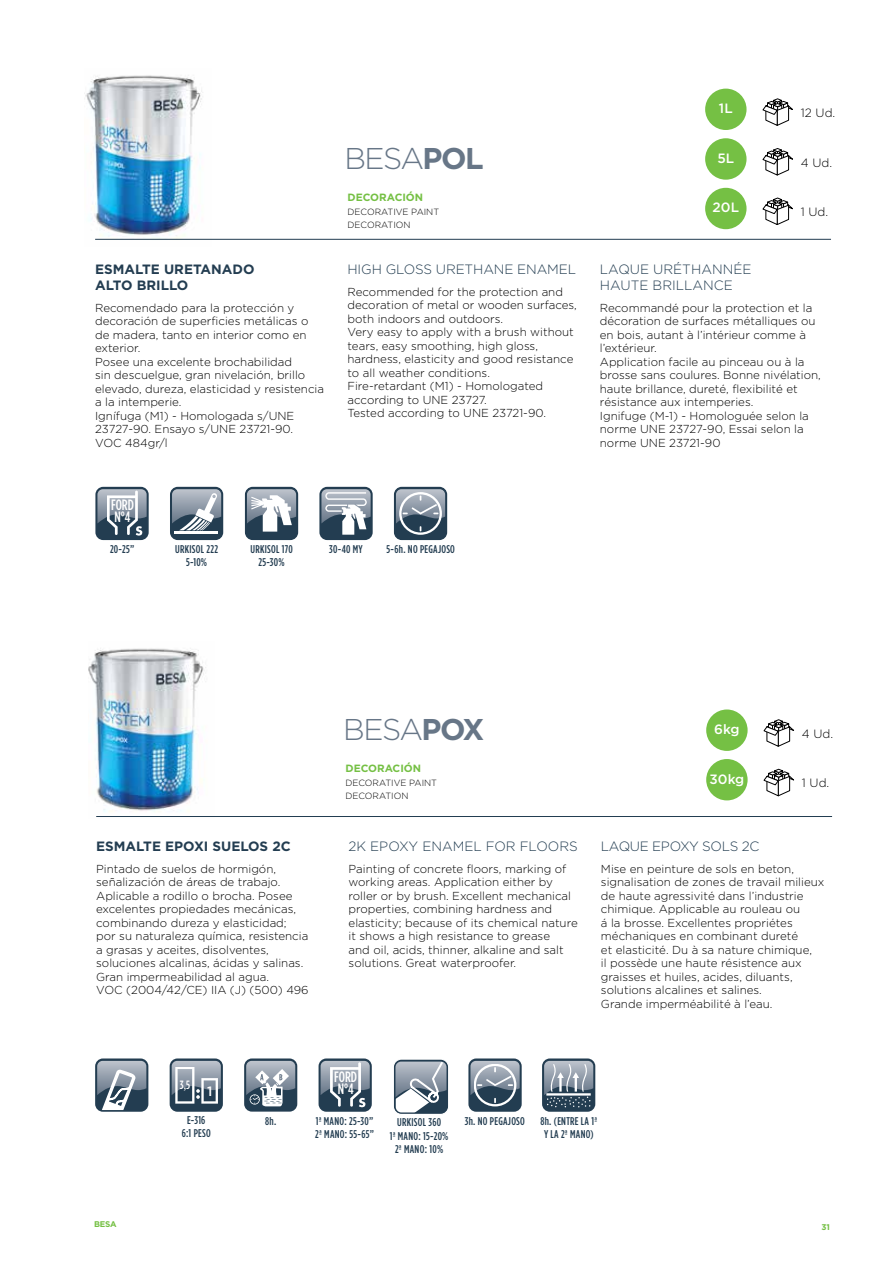
<style>
.page{position:relative;width:893px;height:1263px;background:#fff}
.page>*{position:absolute;margin:0;border:0;box-sizing:border-box;transform-origin:0 0}
.t1{font:300 30px "Gotham";letter-spacing:-.05em;color:#677687}
.t2{font:500 15px/12px "Gotham Condensed";letter-spacing:.205em;color:#fff}
.t3{font:300 13.5px "Gotham";letter-spacing:-.005em;color:#233d51}
.t4{font:700 13.5px "Gotham";color:#233d51}
.t5{font:500 13.5px "Gotham";color:#fff}
.t6{font:300 12px "Gotham";color:#000}
.t7{font:500 12px "Gotham Condensed";color:#fff}
.t8{font:300 11.55px/13.5px "Gotham";color:#000}
.t9{font:500 11.25px/13.5px "Gotham Condensed";letter-spacing:.025em;color:#233d51;text-align:center}
.t10{font:700 10.5px "Gotham";color:#75c044}
.t11{font:300 9px/13.5px "Gotham";color:#000}
.t12{font:700 8.25px "Gotham";letter-spacing:-.025em;color:#75c044}
.s1{font-weight:700}
</style>
<div class="page">
<img style="left:85px;top:75px;width:127px;height:164px">
<hr style="left:95px;top:239px;width:736px;height:1px;background:#233d51">
<img style="left:88px;top:648px;width:118px;height:164px">
<hr style="left:96px;top:816px;width:736px;height:1px;background:#233d51">
<div style="left:706px;top:759px;width:41px;height:41px;background:#75c044;border-radius:50%"></div>
<div style="left:706px;top:709px;width:41px;height:42px;background:#75c044;border-radius:50%"></div>
<svg style="left:763px;top:768px;width:31px;height:28px"></svg>
<svg style="left:763px;top:719px;width:31px;height:28px"></svg>
<div style="left:705px;top:188px;width:41px;height:41px;background:#75c044;border-radius:50%"></div>
<svg style="left:762px;top:197px;width:31px;height:28px"></svg>
<div style="left:705px;top:138px;width:41px;height:42px;background:#75c044;border-radius:50%"></div>
<svg style="left:762px;top:148px;width:31px;height:28px"></svg>
<div style="left:705px;top:89px;width:41px;height:41px;background:#75c044;border-radius:50%"></div>
<svg style="left:762px;top:98px;width:31px;height:28px"></svg>
<div style="left:245px;top:487px;width:53px;height:53px;background:#233d51;border-radius:8px"></div>
<svg style="left:247px;top:489px;width:49px;height:42px"></svg>
<div style="left:394px;top:487px;width:53px;height:53px;background:#233d51;border-radius:8px"></div>
<svg style="left:396px;top:489px;width:49px;height:46px"></svg>
<div style="left:319px;top:487px;width:54px;height:53px;background:#233d51;border-radius:8px"></div>
<svg style="left:321px;top:489px;width:50px;height:45px"></svg>
<div style="left:95px;top:487px;width:54px;height:53px;background:#233d51;border-radius:8px"></div>
<svg style="left:97px;top:489px;width:50px;height:46px"></svg>
<svg style="left:170px;top:487px;width:53px;height:53px"></svg>
<svg style="left:172px;top:489px;width:49px;height:41px;background:#929eaa"></svg>
<hr style="left:174px;top:531px;width:43px;height:2px;background:#fff">
<div style="left:170px;top:1058px;width:53px;height:53px;background:linear-gradient(to right,#233d51,#233d51);border-radius:8px"></div>
<svg style="left:172px;top:1060px;width:49px;height:43px;background:#8d99a6"></svg>
<div style="left:244px;top:1058px;width:53px;height:53px;background:#233d51;border-radius:8px"></div>
<svg style="left:246px;top:1060px;width:49px;height:46px"></svg>
<div style="left:318px;top:1058px;width:54px;height:53px;background:#233d51;border-radius:8px"></div>
<svg style="left:320px;top:1060px;width:50px;height:47px"></svg>
<svg style="left:95px;top:1058px;width:53px;height:53px"></svg>
<svg style="left:97px;top:1060px;width:49px;height:50px"></svg>
<svg style="left:542px;top:1058px;width:53px;height:53px"></svg>
<svg style="left:544px;top:1060px;width:49px;height:44px;background:#8693a0"></svg>
<div style="left:468px;top:1058px;width:53px;height:53px;background:#233d51;border-radius:8px"></div>
<svg style="left:470px;top:1060px;width:49px;height:46px"></svg>
<svg style="left:393px;top:1059px;width:56px;height:55px"></svg>
<div style="left:393px;top:1058px;width:56px;height:57px;border:1px solid #fff;border-radius:8px"></div>
<svg style="left:395px;top:1061px;width:51px;height:51px"></svg>
<h1 class="t1" style="left:344px;top:142px;width:141px">BESA<span class="s1">POL</span></h1>
<p class="t4" style="left:95px;top:261px;width:20px">ESMALTE</p>
<p class="t4" style="left:164px;top:261px;width:22px">URETANADO</p>
<p class="t4" style="left:95px;top:277px;width:20px">ALTO</p>
<p class="t4" style="left:137px;top:277px;width:19px">BRILLO</p>
<p class="t8" style="left:95px;top:301px;width:230px">Recomendado para la protección y decoración de superficies metálicas o de madera, tanto en interior como en exterior.<br>Posee una excelente brochabilidad<br>sin descuelgue, gran nivelación, brillo elevado, dureza, elasticidad y resistencia a la intemperie.<br>Ignífuga (M1) - Homologada s/UNE<br>23727-90. Ensayo s/UNE 23721-90.<br>VOC 484gr/l</p>
<p class="t2" style="left:111px;top:498px;width:24px">FORD<br>N°4</p>
<p class="t10" style="left:347px;top:191px;width:77px">DECORACIÓN</p>
<p class="t11" style="left:347px;top:204px;width:93px">DECORATIVE PAINT<br>DECORATION</p>
<p class="t3" style="left:347px;top:261px;width:19px">High</p>
<p class="t3" style="left:386px;top:261px;width:20px">Gloss</p>
<p class="t3" style="left:436px;top:261px;width:21px">Urethane</p>
<p class="t3" style="left:517px;top:261px;width:20px">Enamel</p>
<p class="t8" style="left:347px;top:284px;width:231px">Recommended for the protection and decoration of metal or wooden surfaces, both indoors and outdoors.<br>Very easy to apply with a brush without tears, easy smoothing, high gloss, hardness, elasticity and good resistance to all weather conditions.<br>Fire-retardant (M1) - Homologated according to UNE 23727.<br>Tested according to UNE 23721-90.</p>
<p class="t9" style="left:250px;top:542px;width:44px">URKISOL 170<br>25-30%</p>
<p class="t9" style="left:175px;top:542px;width:44px">URKISOL 222<br>5-10%</p>
<p class="t9" style="left:110px;top:542px;width:26px">20-25”</p>
<p class="t9" style="left:329px;top:542px;width:35px">30-40 MY</p>
<p class="t9" style="left:386px;top:542px;width:61px">5-6H. NO PEGAJOSO</p>
<p class="t5" style="left:719px;top:101px;width:15px">1L</p>
<p class="t6" style="left:801px;top:106px;width:36px">12 Ud.</p>
<p class="t5" style="left:717px;top:150px;width:18px">5L</p>
<p class="t6" style="left:801px;top:156px;width:33px">4 Ud.</p>
<p class="t5" style="left:712px;top:200px;width:28px">20L</p>
<p class="t6" style="left:801px;top:205px;width:29px">1 Ud.</p>
<p class="t3" style="left:600px;top:261px;width:20px">Laque</p>
<p class="t3" style="left:653px;top:261px;width:21px">Uréthannée</p>
<p class="t3" style="left:600px;top:278px;width:21px">Haute</p>
<p class="t3" style="left:652px;top:278px;width:20px">Brillance</p>
<p class="t8" style="left:600px;top:301px;width:222px">Recommandé pour la protection et la décoration de surfaces métalliques ou en bois, autant à l’intérieur comme à l’extérieur.<br>Application facile au pinceau ou à la brosse sans coulures. Bonne nivélation, haute brillance, dureté, flexibilité et résistance aux intemperies.<br>Ignifuge (M-1) - Homologuée selon la norme UNE 23727-90, Essai selon la norme UNE 23721-90</p>
<p class="t4" style="left:96px;top:838px;width:20px">ESMALTE</p>
<p class="t4" style="left:165px;top:838px;width:19px">EPOXI</p>
<p class="t4" style="left:212px;top:838px;width:19px">SUELOS</p>
<p class="t4" style="left:272px;top:838px;width:20px">2C</p>
<p class="t8" style="left:96px;top:861px;width:214px">Pintado de suelos de hormigón, señalización de áreas de trabajo.<br>Aplicable a rodillo o brocha. Posee excelentes propiedades mecánicas, combinando dureza y elasticidad; por su naturaleza química, resistencia a grasas y aceites, disolventes, soluciones alcalinas, ácidas y salinas.<br>Gran impermeabilidad al agua.<br>VOC (2004/42/CE) IIA (J) (500) 496</p>
<p class="t7" style="left:180px;top:1078px;width:12px">3,5</p>
<p class="t5" style="left:207px;top:1083px;width:7px">1</p>
<h1 class="t1" style="left:343px;top:712px;width:143px">BESA<span class="s1">POX</span></h1>
<p class="t10" style="left:345px;top:762px;width:77px">DECORACIÓN</p>
<p class="t11" style="left:345px;top:775px;width:93px">DECORATIVE PAINT<br>DECORATION</p>
<p class="t3" style="left:348px;top:838px;width:41px">2K Epoxy</p>
<p class="t3" style="left:422px;top:838px;width:20px">Enamel</p>
<p class="t3" style="left:486px;top:838px;width:11px">for</p>
<p class="t3" style="left:520px;top:838px;width:20px">Floors</p>
<p class="t8" style="left:348px;top:861px;width:231px">Painting of concrete floors, marking of working areas. Application either by roller or by brush. Excellent mechanical properties, combining hardness and elasticity; because of its chemical nature it shows a high resistance to grease<br>and oil, acids, thinner, alkaline and salt solutions. Great waterproofer.</p>
<p class="t5" style="left:714px;top:721px;width:27px">6kg</p>
<p class="t5" style="left:709px;top:771px;width:36px">30kg</p>
<p class="t6" style="left:802px;top:727px;width:33px">4 Ud.</p>
<p class="t6" style="left:802px;top:776px;width:29px">1 Ud.</p>
<p class="t3" style="left:601px;top:838px;width:19px">Laque</p>
<p class="t3" style="left:652px;top:838px;width:19px">Epoxy</p>
<p class="t3" style="left:702px;top:838px;width:18px">Sols</p>
<p class="t3" style="left:742px;top:838px;width:19px">2C</p>
<p class="t8" style="left:601px;top:861px;width:225px">Mise en peinture de sols en beton, signalisation de zones de travail milieux de haute agressivité dans l’industrie chimique. Applicable au rouleau ou<br>á la brosse. Excellentes propriétes méchaniques en combinant dureté<br>et elasticité. Du à sa nature chimique,<br>il possède une haute résistence aux graisses et huiles, acides, diluants, solutions alcalines et salines.<br>Grande imperméabilité à l’eau.</p>
<p class="t2" style="left:334px;top:1069px;width:24px">FORD<br>N°4</p>
<p class="t12" style="left:94px;top:1219px;width:24px">BESA</p>
<p class="t9" style="left:182px;top:1112px;width:26px">E-316<br>6:1 PESO</p>
<p class="t9" style="left:265px;top:1113px;width:13px">8H.</p>
<p class="t9" style="left:315px;top:1113px;width:60px;text-align:left">1ª MANO: 25-30”<br>2ª MANO: 55-65”</p>
<p class="t9" style="left:397px;top:1115px;width:45px">URKISOL 360</p>
<p class="t9" style="left:465px;top:1113px;width:52px">3H. NO PEGAJOSO</p>
<p class="t9" style="left:390px;top:1128px;width:60px">1ª MANO: 15-20%<br>2ª MANO: 10%</p>
<p class="t9" style="left:540px;top:1113px;width:58px">8H. (ENTRE LA 1ª<br>Y LA 2ª MANO)</p>
<p class="t12" style="left:821px;top:1222px;width:10px">31</p>
</div>
